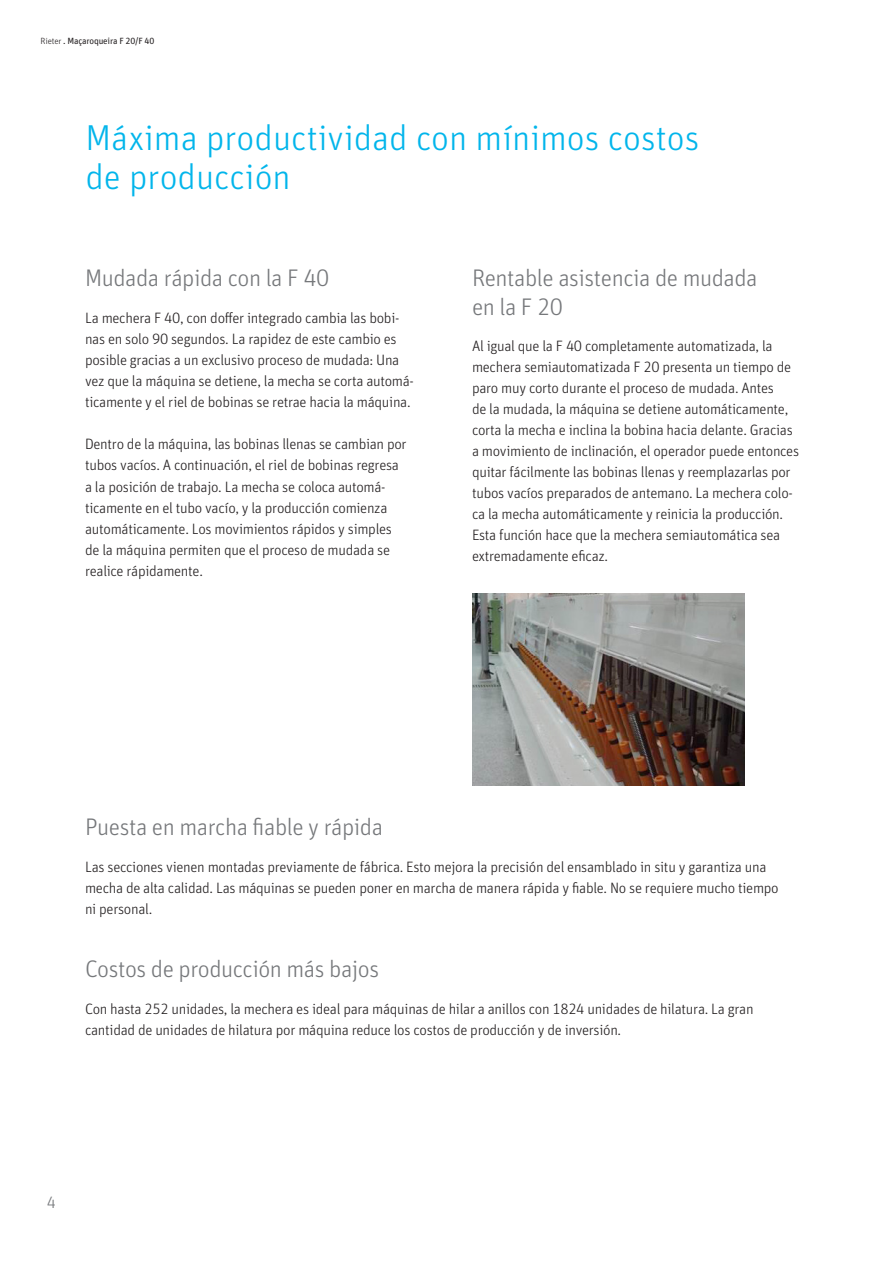
<style>
.page{position:relative;width:893px;height:1263px;background:#fff}
.page>*{position:absolute;margin:0;border:0;box-sizing:border-box;transform-origin:0 0}
.t1{font:300 36px/39px "Unit Pro";color:#02b5eb}
.t2{font:300 24px/28.5px "Unit Pro";letter-spacing:-.02em;color:#76787b}
.t3{font:300 16.5px "Unit Pro";color:#76787b}
.t4{font:300 15px/21px "Unit Pro";letter-spacing:-.02em;color:#231f20}
.t5{font:9px "Unit Pro";letter-spacing:-.02em;color:#231f20}
.s1{font-weight:300}
</style>
<div class="page">
<img style="left:472px;top:594px;width:272px;height:191px">
<p class="t5" style="left:41px;top:34px;width:115px"><span class="s1">Rieter</span> . Maçaroqueira F 20/F 40</p>
<h1 class="t1" style="left:85px;top:116px;width:616px">Máxima productividad con mínimos costos de producción</h1>
<h2 class="t2" style="left:85px;top:262px;width:246px">Mudada rápida con la F 40</h2>
<h2 class="t2" style="left:472px;top:263px;width:287px">Rentable asistencia de mudada en la F 20</h2>
<p class="t4" style="left:85px;top:307px;width:330px">La mechera F 40, con doffer integrado cambia las bobi&shy;nas en solo 90 segundos. La rapidez de este cambio es posible gracias a un exclusivo proceso de mudada: Una vez que la máquina se detiene, la mecha se corta automá&shy;ticamente y el riel de bobinas se retrae hacia la máquina.</p>
<p class="t4" style="left:85px;top:433px;width:323px">Dentro de la máquina, las bobinas llenas se cambian por tubos vacíos. A continuación, el riel de bobinas regresa a la posición de trabajo. La mecha se coloca automá&shy;ticamente en el tubo vacío, y la producción comienza automáticamente. Los movimientos rápidos y simples de la máquina permiten que el proceso de mudada se realice rápidamente.</p>
<p class="t4" style="left:472px;top:334px;width:329px">Al igual que la F 40 completamente automatizada, la mechera semiautomatizada F 20 presenta un tiempo de paro muy corto durante el proceso de mudada. Antes<br>de la mudada, la máquina se detiene automáticamente, corta la mecha e inclina la bobina hacia delante. Gracias a movimiento de inclinación, el operador puede entonces quitar fácilmente las bobinas llenas y reemplazarlas por tubos vacíos preparados de antemano. La mechera colo&shy;ca la mecha automáticamente y reinicia la producción.<br>Esta función hace que la mechera semiautomática sea extremadamente eficaz.</p>
<h2 class="t2" style="left:85px;top:811px;width:300px">Puesta en marcha fiable y rápida</h2>
<p class="t4" style="left:85px;top:856px;width:695px">Las secciones vienen montadas previamente de fábrica. Esto mejora la precisión del ensamblado in situ y garantiza una mecha de alta calidad. Las máquinas se pueden poner en marcha de manera rápida y fiable. No se requiere mucho tiempo ni personal.</p>
<h2 class="t2" style="left:85px;top:953px;width:296px">Costos de producción más bajos</h2>
<p class="t4" style="left:85px;top:998px;width:670px">Con hasta 252 unidades, la mechera es ideal para máquinas de hilar a anillos con 1824 unidades de hilatura. La gran cantidad de unidades de hilatura por máquina reduce los costos de producción y de inversión.</p>
<p class="t3" style="left:46px;top:1191px;width:11px">4</p>
</div>
